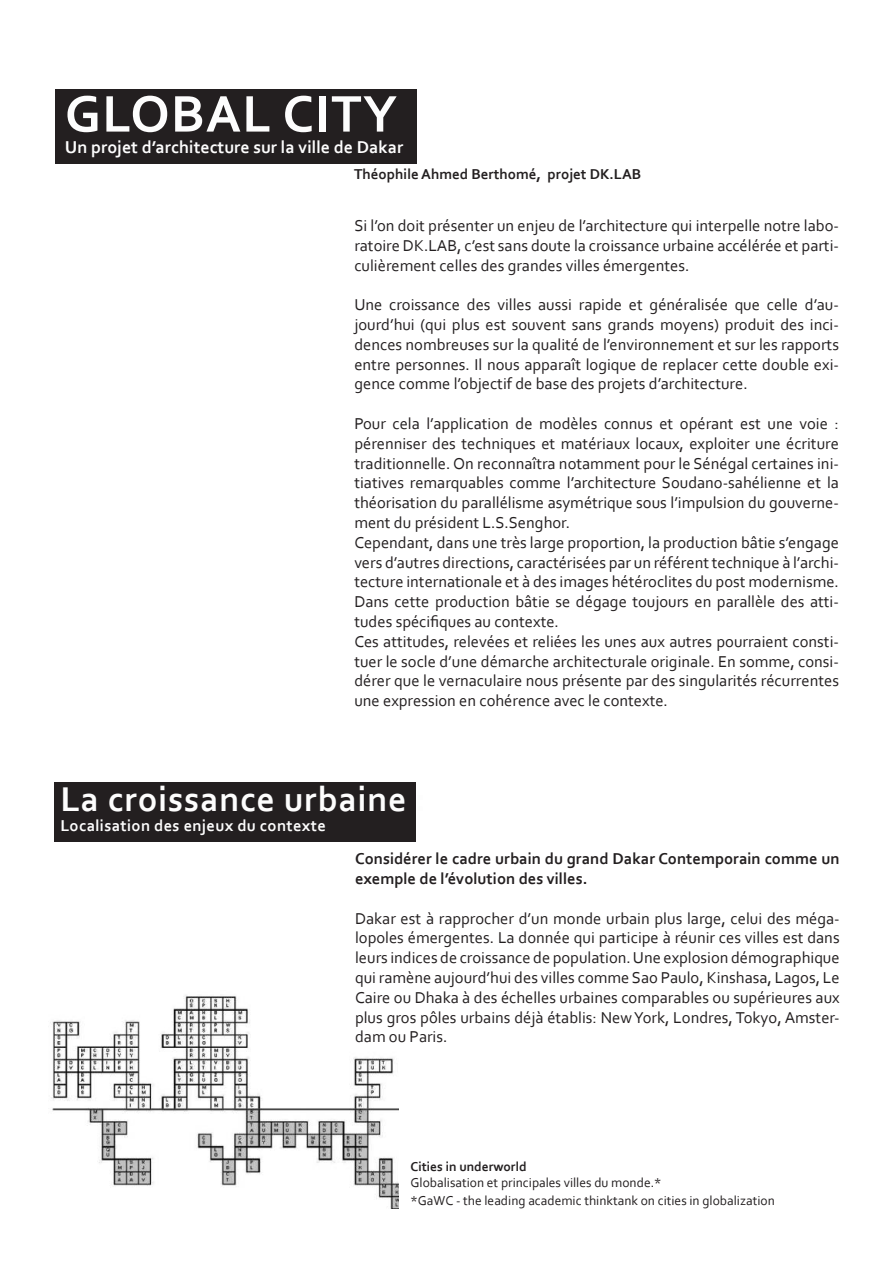
<style>
.page{position:relative;width:893px;height:1263px;background:#fff}
.page>*{position:absolute;margin:0;border:0;box-sizing:border-box;transform-origin:0 0}
.t1{font:700 54px "Corbel";letter-spacing:.02em;color:#fdfdfd}
.t2{font:700 36px "Corbel";letter-spacing:.02em;color:#fdfdfd}
.t3{font:700 18px "Corbel";color:#fdfdfd}
.t4{font:16.5px/19.8px "Corbel";color:#231f20;text-align:justify}
.t5{font:700 16.5px/19.8px "Corbel";color:#231f20}
.t6{font:700 16.5px "Corbel";letter-spacing:.02em;color:#fdfdfd}
.t7{font:700 15px "Corbel";color:#231f20}
.t8{font:13.5px "Corbel";color:#231f20}
.t9{font:700 13.5px "Corbel";color:#231f20}
</style>
<div class="page">
<div style="left:55px;top:89px;width:361px;height:75px;background:#231f20"></div>
<div style="left:54px;top:782px;width:361px;height:60px;background:#231f20"></div>
<img style="left:50px;top:995px;width:349px;height:213px">
<p class="t1" style="left:65px;top:80px;width:334px">GLOBAL CITY</p>
<p class="t3" style="left:65px;top:136px;width:340px">Un projet d’architecture sur la ville de Dakar</p>
<p class="t7" style="left:354px;top:165px;width:289px">Théophile Ahmed Berthomé, projet DK.LAB</p>
<p class="t4" style="left:354px;top:215px;width:486px">Si l’on doit présenter un enjeu de l’architecture qui interpelle notre labo&shy;ratoire DK.LAB, c’est sans doute la croissance urbaine accélérée et parti&shy;culièrement celles des grandes villes émergentes.</p>
<p class="t4" style="left:354px;top:294px;width:486px">Une croissance des villes aussi rapide et généralisée que celle d’au&shy;jourd’hui (qui plus est souvent sans grands moyens) produit des inci&shy;dences nombreuses sur la qualité de l’environnement et sur les rapports entre personnes. Il nous apparaît logique de replacer cette double exi&shy;gence comme l’objectif de base des projets d’architecture.</p>
<p class="t4" style="left:354px;top:413px;width:486px">Pour cela l’application de modèles connus et opérant est une voie : pérenniser des techniques et matériaux locaux, exploiter une écriture traditionnelle. On reconnaîtra notamment pour le Sénégal certaines ini&shy;tiatives remarquables comme l’architecture Soudano-sahélienne et la théorisation du parallélisme asymétrique sous l’impulsion du gouverne&shy;ment du président L.S.Senghor.</p>
<p class="t4" style="left:354px;top:532px;width:486px">Cependant, dans une très large proportion, la production bâtie s’engage vers d’autres directions, caractérisées par un référent technique à l’archi&shy;tecture internationale et à des images hétéroclites du post modernisme.</p>
<p class="t4" style="left:354px;top:591px;width:486px">Dans cette production bâtie se dégage toujours en parallèle des atti&shy;tudes spécifiques au contexte.</p>
<p class="t4" style="left:354px;top:631px;width:486px">Ces attitudes, relevées et reliées les unes aux autres pourraient consti&shy;tuer le socle d’une démarche architecturale originale. En somme, consi&shy;dérer que le vernaculaire nous présente par des singularités récurrentes une expression en cohérence avec le contexte.</p>
<p class="t2" style="left:60px;top:777px;width:367px">La croissance urbaine :</p>
<p class="t6" style="left:60px;top:815px;width:267px">Localisation des enjeux du contexte</p>
<p class="t5" style="left:355px;top:848px;width:486px">Considérer le cadre urbain du grand Dakar Contemporain comme un exemple de l’évolution des villes.</p>
<p class="t4" style="left:355px;top:908px;width:486px">Dakar est à rapprocher d’un monde urbain plus large, celui des méga&shy;lopoles émergentes. La donnée qui participe à réunir ces villes est dans leurs indices de croissance de population. Une explosion démographique qui ramène aujourd’hui des villes comme Sao Paulo, Kinshasa, Lagos, Le Caire ou Dhaka à des échelles urbaines comparables ou supérieures aux plus gros pôles urbains déjà établis: New York, Londres, Tokyo, Amster&shy;dam ou Paris.</p>
<p class="t9" style="left:411px;top:1158px;width:118px">Cities in underworld</p>
<p class="t8" style="left:411px;top:1174px;width:252px">Globalisation et principales villes du monde.*</p>
<p class="t8" style="left:411px;top:1192px;width:366px">*GaWC - the leading academic thinktank on cities in globalization</p>
</div>
